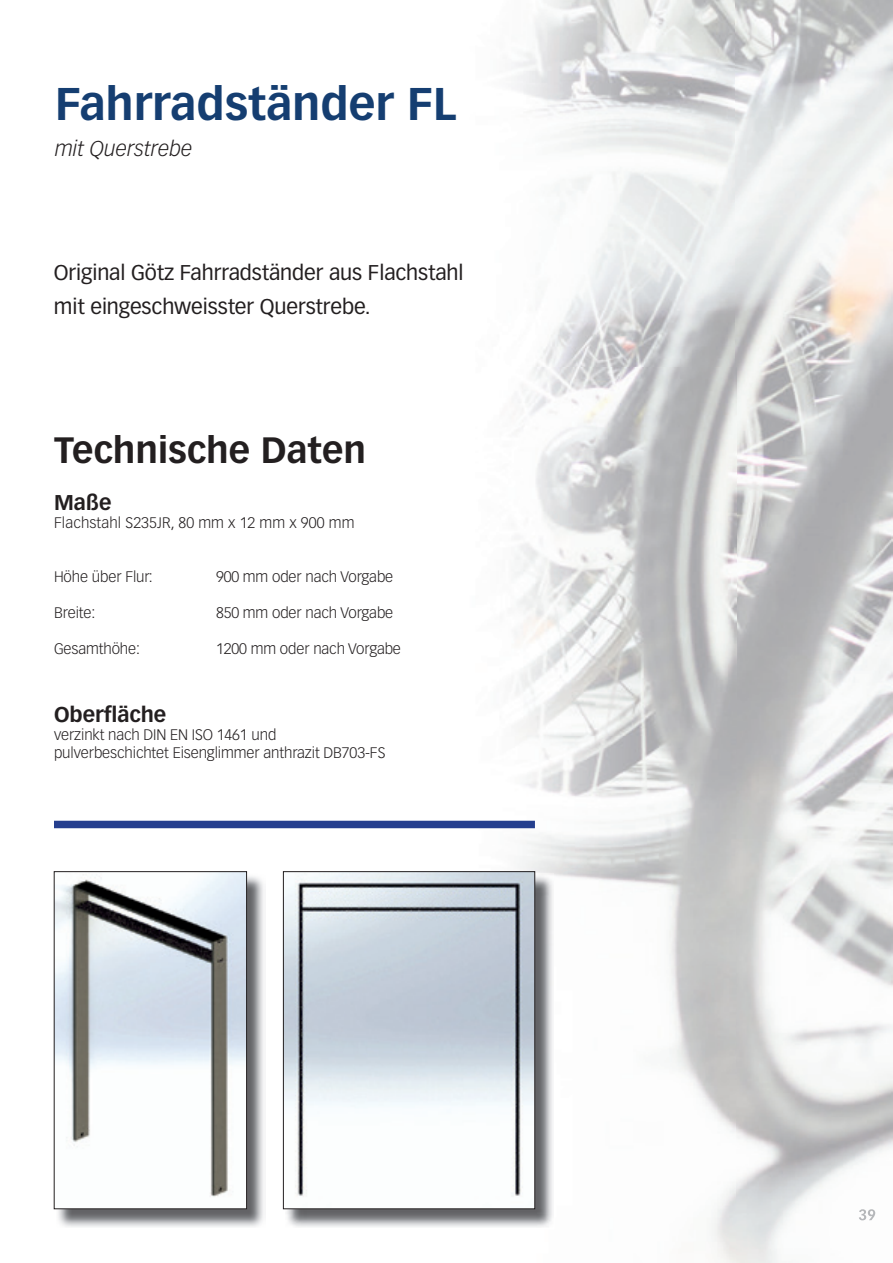
<style>
.page{position:relative;width:893px;height:1263px;background:#fff}
.page>*{position:absolute;margin:0;border:0;box-sizing:border-box;transform-origin:0 0}
.t1{font:700 45px "Vectora LT Std";color:#153e71}
.t2{font:700 36px "Vectora LT Std";color:#231f20}
.t3{font:21px/34.5px "Vectora LT Std";letter-spacing:-.005em;color:#231f20}
.t4{font:700 21px "Vectora LT Std";color:#231f20}
.t5{font:italic 300 21px "Vectora LT Std";color:#231f20}
.t6{font:300 15px/18px "Vectora LT Std";letter-spacing:-.005em;color:#231f20}
</style>
<div class="page">
<img style="left:53px;top:0;width:682px;height:894px">
<img style="left:735px;top:0;width:158px;height:1263px">
<img style="left:53px;top:894px;width:3px;height:316px">
<img style="left:282px;top:894px;width:3px;height:316px">
<img style="left:669px;top:894px;width:67px;height:369px">
<img style="left:859px;top:1209px;width:16px;height:11px">
<img style="left:285px;top:873px;width:269px;height:354px">
<img style="left:285px;top:873px;width:248px;height:334px">
<div style="left:283px;top:871px;width:252px;height:338px;border:1px solid #231f20"></div>
<img style="left:56px;top:873px;width:210px;height:354px">
<img style="left:56px;top:873px;width:189px;height:334px">
<div style="left:54px;top:871px;width:193px;height:338px;border:1px solid #231f20"></div>
<div style="left:54px;top:821px;width:481px;height:7px;background:#253f8e"></div>
<h1 class="t1" style="left:55px;top:77px;width:403px">Fahrradständer FL</h1>
<h3 class="t5" style="left:55px;top:136px;width:139px">mit Querstrebe</h3>
<h3 class="t3" style="left:54px;top:255px;width:411px">Original Götz Fahrradständer aus Flachstahl mit eingeschweisster Querstrebe.</h3>
<h2 class="t2" style="left:54px;top:428px;width:314px">Technische Daten</h2>
<h3 class="t4" style="left:54px;top:490px;width:59px">Maße</h3>
<p class="t6" style="left:54px;top:514px;width:302px">Flachstahl S235JR, 80 mm x 12 mm x 900 mm</p>
<p class="t6" style="left:54px;top:568px;width:100px">Höhe über Flur:</p>
<p class="t6" style="left:216px;top:568px;width:179px">900 mm oder nach Vorgabe</p>
<p class="t6" style="left:54px;top:604px;width:43px">Breite:</p>
<p class="t6" style="left:216px;top:604px;width:179px">850 mm oder nach Vorgabe</p>
<p class="t6" style="left:54px;top:640px;width:88px">Gesamthöhe:</p>
<p class="t6" style="left:216px;top:640px;width:186px">1200 mm oder nach Vorgabe</p>
<h3 class="t4" style="left:54px;top:702px;width:114px">Oberfläche</h3>
<p class="t6" style="left:54px;top:726px;width:333px">verzinkt nach DIN EN ISO 1461 und pulverbeschichtet Eisenglimmer anthrazit DB703-FS</p>
</div>
